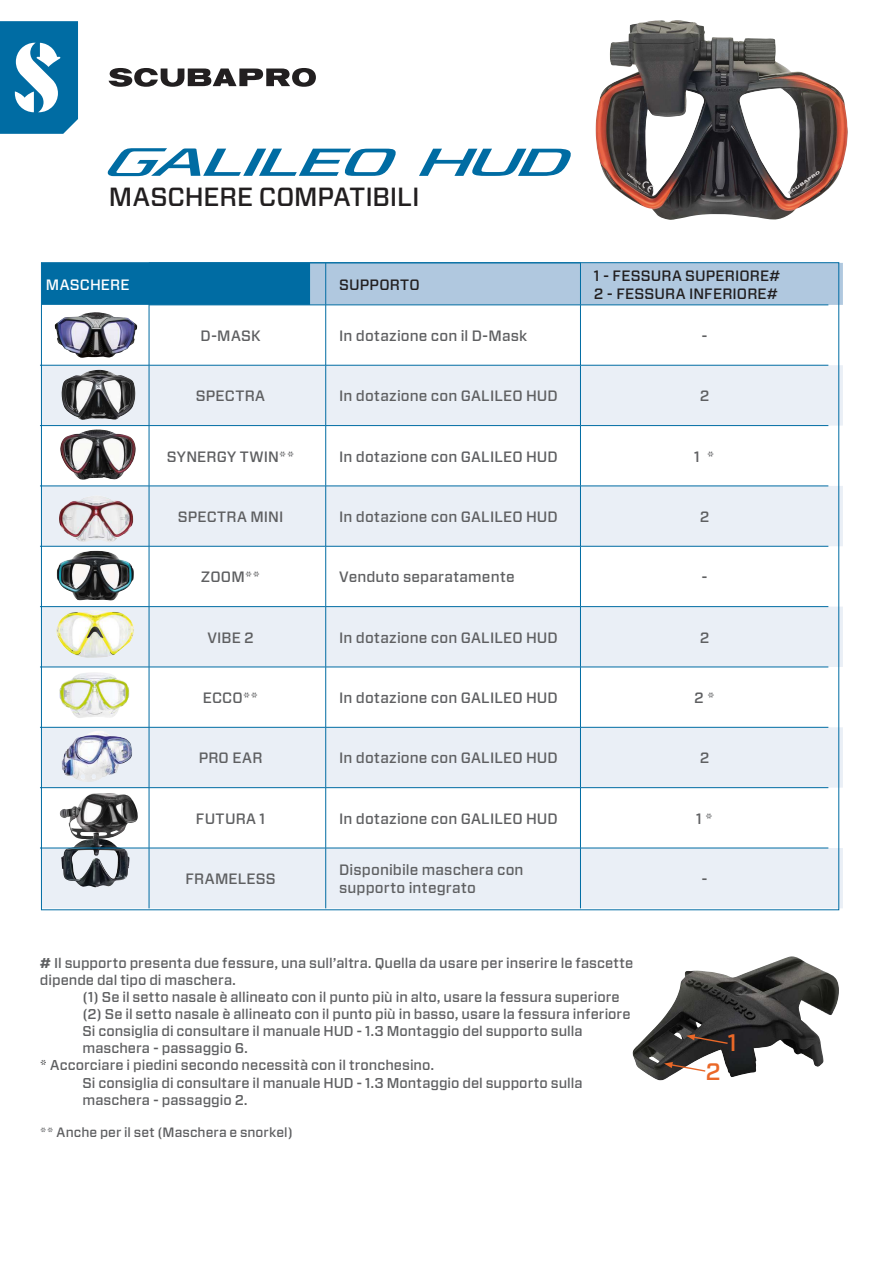
<style>
.page{position:relative;width:893px;height:1263px;background:#fff}
.page>*{position:absolute;margin:0;border:0;box-sizing:border-box;transform-origin:0 0}
.t1{font:500 26.25px "Forza";letter-spacing:-.005em;color:#221f20}
.t2{font:500 23.85px "Forza";color:#ea6828}
.t3{font:500 15px/18px "Forza";letter-spacing:.01em;color:#5e5f61}
.t4{font:500 15px/18px "Forza";letter-spacing:.005em;color:#221f20}
.t5{font:500 15px "Forza";letter-spacing:.01em;color:#fff}
.t6{font:500 14.25px/17.1px "Forza";color:#5e5f61}
.t7{font:500 13.5px "Forza";letter-spacing:.005em;color:#5e5f61}
.s1{font-weight:700}
</style>
<div class="page">
<svg style="left:43px;top:263px;width:800px;height:42px;background:#73a8ca"></svg>
<svg style="left:43px;top:365px;width:800px;height:543px;fill:#eaeff6"></svg>
<svg style="left:43px;top:607px;width:800px;height:181px;fill:#eaeff6"></svg>
<img style="left:60px;top:793px;width:78px;height:46px">
<img style="left:59px;top:672px;width:70px;height:46px">
<img style="left:61px;top:370px;width:75px;height:50px">
<img style="left:59px;top:495px;width:74px;height:47px">
<img style="left:60px;top:429px;width:76px;height:51px">
<img style="left:56px;top:610px;width:78px;height:48px">
<img style="left:62px;top:731px;width:70px;height:51px">
<img style="left:57px;top:551px;width:77px;height:49px">
<img style="left:596px;top:20px;width:252px;height:200px">
<img style="left:632px;top:956px;width:207px;height:124px">
<svg style="left:664px;top:1062px;width:43px;height:11px"></svg>
<svg style="left:686px;top:1034px;width:43px;height:11px"></svg>
<svg style="left:0;top:21px;width:78px;height:113px"></svg>
<svg style="left:109px;top:68px;width:207px;height:19px"></svg>
<img style="left:61px;top:833px;width:69px;height:54px">
<svg style="left:419px;top:149px;width:152px;height:27px"></svg>
<svg style="left:107px;top:148px;width:289px;height:28px"></svg>
<img style="left:55px;top:312px;width:82px;height:46px">
<hr style="left:149px;top:305px;width:1px;height:60px;background:#006ca3">
<hr style="left:325px;top:305px;width:1px;height:60px;background:#006ca3">
<hr style="left:580px;top:305px;width:1px;height:60px;background:#006ca3">
<hr style="left:40px;top:365px;width:109px;height:1px;background:#006ca3">
<hr style="left:149px;top:365px;width:177px;height:1px;background:#006ca3">
<hr style="left:149px;top:365px;width:1px;height:60px;background:#006ca3">
<hr style="left:326px;top:365px;width:254px;height:1px;background:#006ca3">
<hr style="left:325px;top:365px;width:1px;height:60px;background:#006ca3">
<hr style="left:580px;top:365px;width:248px;height:1px;background:#006ca3">
<hr style="left:580px;top:365px;width:1px;height:60px;background:#006ca3">
<hr style="left:40px;top:425px;width:109px;height:1px;background:#006ca3">
<hr style="left:149px;top:425px;width:177px;height:1px;background:#006ca3">
<hr style="left:149px;top:426px;width:1px;height:60px;background:#006ca3">
<hr style="left:326px;top:425px;width:254px;height:1px;background:#006ca3">
<hr style="left:325px;top:426px;width:1px;height:60px;background:#006ca3">
<hr style="left:580px;top:425px;width:248px;height:1px;background:#006ca3">
<hr style="left:580px;top:426px;width:1px;height:60px;background:#006ca3">
<hr style="left:40px;top:486px;width:109px;height:1px;background:#006ca3">
<hr style="left:149px;top:486px;width:177px;height:1px;background:#006ca3">
<hr style="left:149px;top:486px;width:1px;height:60px;background:#006ca3">
<hr style="left:326px;top:486px;width:254px;height:1px;background:#006ca3">
<hr style="left:325px;top:486px;width:1px;height:60px;background:#006ca3">
<hr style="left:580px;top:486px;width:248px;height:1px;background:#006ca3">
<hr style="left:580px;top:486px;width:1px;height:60px;background:#006ca3">
<hr style="left:40px;top:546px;width:109px;height:1px;background:#006ca3">
<hr style="left:149px;top:546px;width:177px;height:1px;background:#006ca3">
<hr style="left:149px;top:546px;width:1px;height:60px;background:#006ca3">
<hr style="left:326px;top:546px;width:254px;height:1px;background:#006ca3">
<hr style="left:325px;top:546px;width:1px;height:60px;background:#006ca3">
<hr style="left:580px;top:546px;width:248px;height:1px;background:#006ca3">
<hr style="left:580px;top:546px;width:1px;height:60px;background:#006ca3">
<hr style="left:40px;top:606px;width:109px;height:1px;background:#006ca3">
<hr style="left:149px;top:606px;width:177px;height:1px;background:#006ca3">
<hr style="left:149px;top:607px;width:1px;height:60px;background:#006ca3">
<hr style="left:326px;top:606px;width:254px;height:1px;background:#006ca3">
<hr style="left:325px;top:607px;width:1px;height:60px;background:#006ca3">
<hr style="left:580px;top:606px;width:248px;height:1px;background:#006ca3">
<hr style="left:580px;top:607px;width:1px;height:60px;background:#006ca3">
<hr style="left:40px;top:667px;width:109px;height:1px;background:#006ca3">
<hr style="left:149px;top:667px;width:177px;height:1px;background:#006ca3">
<hr style="left:149px;top:667px;width:1px;height:60px;background:#006ca3">
<hr style="left:326px;top:667px;width:254px;height:1px;background:#006ca3">
<hr style="left:325px;top:667px;width:1px;height:60px;background:#006ca3">
<hr style="left:580px;top:667px;width:248px;height:1px;background:#006ca3">
<hr style="left:580px;top:667px;width:1px;height:60px;background:#006ca3">
<hr style="left:40px;top:727px;width:109px;height:1px;background:#006ca3">
<hr style="left:149px;top:727px;width:177px;height:1px;background:#006ca3">
<hr style="left:149px;top:727px;width:1px;height:60px;background:#006ca3">
<hr style="left:326px;top:727px;width:254px;height:1px;background:#006ca3">
<hr style="left:325px;top:727px;width:1px;height:60px;background:#006ca3">
<hr style="left:580px;top:727px;width:248px;height:1px;background:#006ca3">
<hr style="left:580px;top:727px;width:1px;height:60px;background:#006ca3">
<hr style="left:40px;top:787px;width:109px;height:1px;background:#006ca3">
<hr style="left:149px;top:787px;width:177px;height:1px;background:#006ca3">
<hr style="left:149px;top:788px;width:1px;height:60px;background:#006ca3">
<hr style="left:326px;top:787px;width:254px;height:1px;background:#006ca3">
<hr style="left:325px;top:788px;width:1px;height:60px;background:#006ca3">
<hr style="left:580px;top:787px;width:248px;height:1px;background:#006ca3">
<hr style="left:580px;top:788px;width:1px;height:60px;background:#006ca3">
<hr style="left:40px;top:848px;width:109px;height:1px;background:#006ca3">
<hr style="left:149px;top:848px;width:177px;height:1px;background:#006ca3">
<hr style="left:149px;top:848px;width:1px;height:60px;background:#006ca3">
<hr style="left:326px;top:848px;width:254px;height:1px;background:#006ca3">
<hr style="left:325px;top:848px;width:1px;height:60px;background:#006ca3">
<hr style="left:580px;top:848px;width:248px;height:1px;background:#006ca3">
<hr style="left:580px;top:848px;width:1px;height:60px;background:#006ca3">
<hr style="left:149px;top:263px;width:177px;height:1px;background:#006ca3">
<hr style="left:149px;top:263px;width:1px;height:42px;background:#006ca3">
<hr style="left:326px;top:263px;width:255px;height:1px;background:#006ca3">
<hr style="left:325px;top:263px;width:1px;height:42px;background:#006ca3">
<hr style="left:149px;top:305px;width:177px;height:1px;background:#006ca3">
<hr style="left:326px;top:305px;width:254px;height:1px;background:#006ca3">
<hr style="left:580px;top:263px;width:1px;height:42px;background:#006ca3">
<hr style="left:580px;top:305px;width:248px;height:1px;background:#006ca3">
<h1 class="t1" style="left:109px;top:185px;width:312px">MASCHERE COMPATIBILI</h1>
<p class="t5" style="left:46px;top:278px;width:85px">MASCHERE</p>
<p class="t4" style="left:339px;top:276px;width:82px">SUPPORTO</p>
<p class="t4" style="left:594px;top:267px;width:188px">1 - FESSURA SUPERIORE#<br>2 - FESSURA INFERIORE#</p>
<p class="t3" style="left:339px;top:328px;width:189px">In dotazione con il D-Mask</p>
<p class="t3" style="left:701px;top:328px;width:8px">-</p>
<p class="t3" style="left:200px;top:328px;width:62px">D-MASK</p>
<p class="t3" style="left:196px;top:388px;width:71px">SPECTRA</p>
<p class="t3" style="left:339px;top:388px;width:220px">In dotazione con GALILEO HUD</p>
<p class="t3" style="left:700px;top:388px;width:11px">2</p>
<p class="t3" style="left:167px;top:448px;width:129px">SYNERGY TWIN**</p>
<p class="t3" style="left:339px;top:448px;width:220px">In dotazione con GALILEO HUD</p>
<p class="t3" style="left:694px;top:448px;width:22px">1 *</p>
<p class="t3" style="left:178px;top:509px;width:107px">SPECTRA MINI</p>
<p class="t3" style="left:339px;top:509px;width:220px">In dotazione con GALILEO HUD</p>
<p class="t3" style="left:700px;top:509px;width:11px">2</p>
<p class="t3" style="left:201px;top:569px;width:61px">ZOOM**</p>
<p class="t3" style="left:339px;top:569px;width:177px">Venduto separatamente</p>
<p class="t3" style="left:701px;top:569px;width:8px">-</p>
<p class="t3" style="left:207px;top:629px;width:48px">VIBE 2</p>
<p class="t3" style="left:339px;top:629px;width:220px">In dotazione con GALILEO HUD</p>
<p class="t3" style="left:700px;top:629px;width:11px">2</p>
<p class="t3" style="left:203px;top:690px;width:57px">ECCO**</p>
<p class="t3" style="left:339px;top:690px;width:220px">In dotazione con GALILEO HUD</p>
<p class="t3" style="left:694px;top:690px;width:22px">2 *</p>
<p class="t3" style="left:199px;top:750px;width:65px">PRO EAR</p>
<p class="t3" style="left:339px;top:750px;width:220px">In dotazione con GALILEO HUD</p>
<p class="t3" style="left:700px;top:750px;width:11px">2</p>
<p class="t3" style="left:196px;top:810px;width:71px">FUTURA 1</p>
<p class="t3" style="left:339px;top:810px;width:220px">In dotazione con GALILEO HUD</p>
<p class="t3" style="left:696px;top:810px;width:18px">1 *</p>
<p class="t3" style="left:185px;top:871px;width:92px">FRAMELESS</p>
<p class="t3" style="left:339px;top:862px;width:186px">Disponibile maschera con supporto integrato</p>
<p class="t3" style="left:701px;top:871px;width:8px">-</p>
<p class="t6" style="left:40px;top:955px;width:595px"><span class="s1">#</span> Il supporto presenta due fessure, una sull’altra. Quella da usare per inserire le fascette dipende dal tipo di maschera.</p>
<p class="t6" style="left:82px;top:989px;width:539px">(1) Se il setto nasale è allineato con il punto più in alto, usare la fessura superiore</p>
<p class="t6" style="left:82px;top:1006px;width:550px">(2) Se il setto nasale è allineato con il punto più in basso, usare la fessura inferiore</p>
<p class="t6" style="left:82px;top:1023px;width:501px">Si consiglia di consultare il manuale HUD - 1.3 Montaggio del supporto sulla</p>
<p class="t6" style="left:82px;top:1040px;width:167px">maschera - passaggio 6.</p>
<p class="t6" style="left:40px;top:1057px;width:396px"><span class="s1">*</span> Accorciare i piedini secondo necessità con il tronchesino.</p>
<p class="t6" style="left:82px;top:1075px;width:501px">Si consiglia di consultare il manuale HUD - 1.3 Montaggio del supporto sulla</p>
<p class="t6" style="left:82px;top:1092px;width:167px">maschera - passaggio 2.</p>
<p class="t7" style="left:40px;top:1126px;width:254px">** Anche per il set (Maschera e snorkel)</p>
<h2 class="t2" style="left:705px;top:1061px;width:17px">2</h2>
<h2 class="t2" style="left:728px;top:1032px;width:11px">1</h2>
</div>
